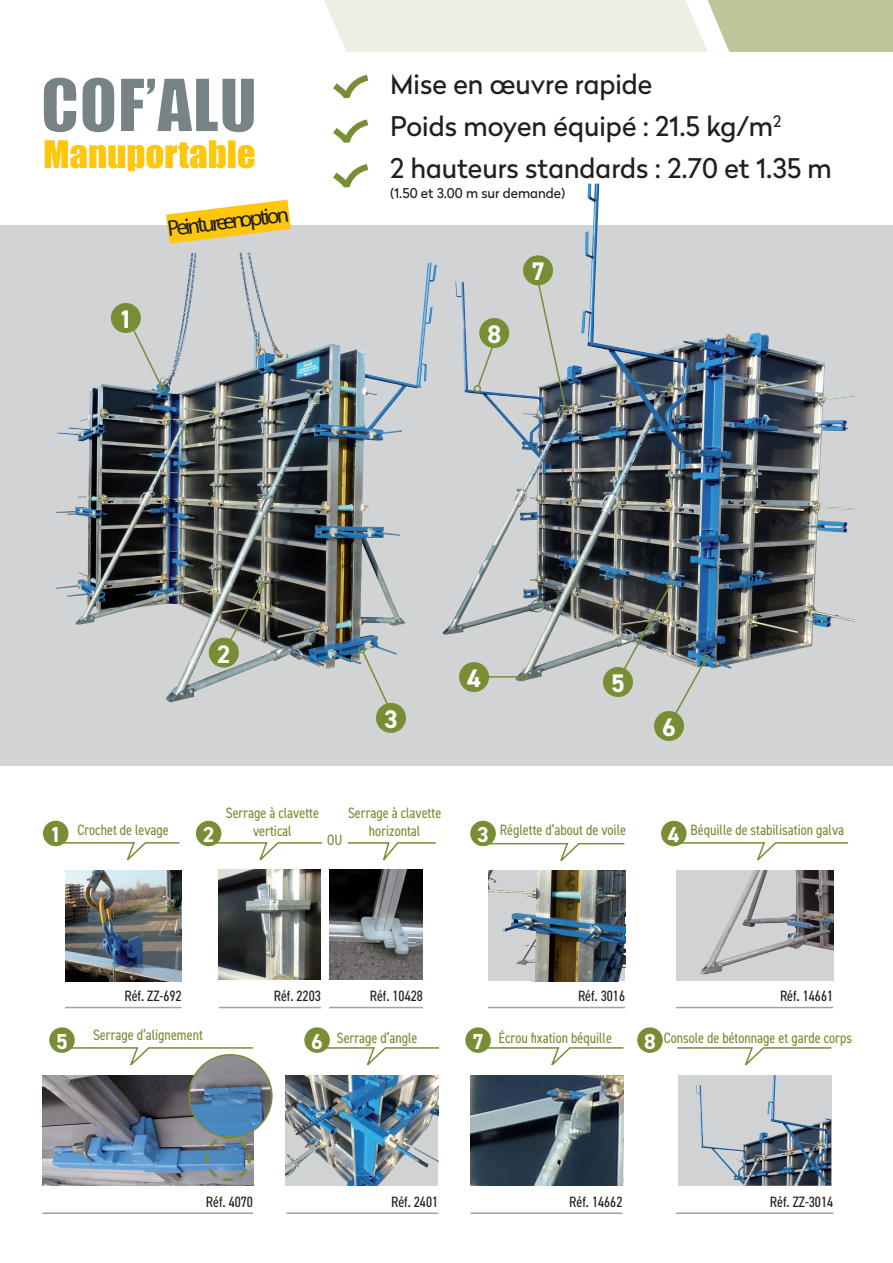
<style>
.page{position:relative;width:893px;height:1263px;background:#fff}
.page>*{position:absolute;margin:0;border:0;box-sizing:border-box;transform-origin:0 0}
.t1{font:27px "Radikal";color:#231f20}
.t2{font:700 25.5px "DIN2014";color:#fff}
.t3{font:22.5px "Myriad Pro";color:#231f20}
.t4{font:700 21.6px "DIN2014";color:#fff}
.t5{font:condensed 15px/18px "DIN2014";color:#798d35;text-align:center}
.t6{font:condensed 15px "DIN2014";color:#231f20}
.t7{font:13.5px "Radikal";color:#231f20}
</style>
<div class="page">
<img style="left:471px;top:1075px;width:152px;height:111px">
<svg style="left:0;top:225px;width:893px;height:540px;fill:#d2d3d5"></svg>
<svg style="left:333px;top:74px;width:36px;height:23px"></svg>
<svg style="left:333px;top:119px;width:36px;height:23px"></svg>
<svg style="left:333px;top:164px;width:36px;height:22px"></svg>
<img style="left:43px;top:1075px;width:210px;height:111px">
<img style="left:189px;top:1055px;width:83px;height:82px;border-radius:41px">
<svg style="left:204px;top:1134px;width:48px;height:49px"></svg>
<img style="left:242px;top:253px;width:36px;height:109px">
<svg style="left:43px;top:77px;width:211px;height:56px"></svg>
<svg style="left:45px;top:140px;width:210px;height:31px"></svg>
<svg style="left:166px;top:200px;width:125px;height:44px"></svg>
<img style="left:219px;top:869px;width:102px;height:111px">
<img style="left:442px;top:184px;width:413px;height:497px">
<div style="left:654px;top:711px;width:30px;height:30px;background:#798d35;border-radius:50%"></div>
<div style="left:702px;top:654px;width:8px;height:8px;border:2px solid #798d35;border-radius:50%"></div>
<div style="left:603px;top:667px;width:30px;height:30px;background:#798d35;border-radius:50%"></div>
<img style="left:621px;top:585px;width:86px;height:132px">
<div style="left:666px;top:581px;width:8px;height:8px;border:2px solid #798d35;border-radius:50%"></div>
<div style="left:209px;top:638px;width:30px;height:30px;background:#798d35;border-radius:50%"></div>
<svg style="left:227px;top:586px;width:34px;height:58px"></svg>
<div style="left:257px;top:581px;width:8px;height:8px;border:2px solid #798d35;border-radius:50%"></div>
<div style="left:376px;top:703px;width:30px;height:30px;background:#798d35;border-radius:50%"></div>
<svg style="left:356px;top:644px;width:35px;height:65px"></svg>
<img style="left:489px;top:871px;width:136px;height:110px">
<div style="left:459px;top:662px;width:30px;height:30px;background:#798d35;border-radius:50%"></div>
<hr style="left:485px;top:676px;width:36px;height:2px;background:#798d35">
<div style="left:520px;top:673px;width:8px;height:8px;border:2px solid #798d35;border-radius:50%"></div>
<svg style="left:668px;top:842px;width:181px;height:19px"></svg>
<div style="left:676px;top:871px;width:157px;height:110px;background:#d1d2d4"></div>
<img style="left:700px;top:871px;width:133px;height:104px">
<div style="left:111px;top:303px;width:30px;height:30px;background:#798d35;border-radius:50%"></div>
<svg style="left:131px;top:327px;width:32px;height:61px"></svg>
<div style="left:158px;top:385px;width:8px;height:7px;border:2px solid #798d35;border-radius:50%"></div>
<div style="left:479px;top:318px;width:30px;height:30px;background:#798d35;border-radius:50%"></div>
<svg style="left:472px;top:342px;width:23px;height:52px"></svg>
<img style="left:65px;top:871px;width:117px;height:110px">
<svg style="left:47px;top:841px;width:133px;height:20px"></svg>
<div style="left:678px;top:1075px;width:153px;height:111px;background:#d1d2d4"></div>
<img style="left:696px;top:1075px;width:135px;height:111px">
<svg style="left:677px;top:1047px;width:155px;height:19px"></svg>
<svg style="left:533px;top:263px;width:38px;height:151px"></svg>
<svg style="left:471px;top:1046px;width:153px;height:20px"></svg>
<img style="left:286px;top:1075px;width:152px;height:111px">
<div style="left:49px;top:1027px;width:26px;height:26px;background:#798d35;border-radius:50%"></div>
<div style="left:637px;top:1027px;width:26px;height:26px;background:#798d35;border-radius:50%"></div>
<div style="left:465px;top:1027px;width:26px;height:26px;background:#798d35;border-radius:50%"></div>
<div style="left:470px;top:821px;width:26px;height:25px;background:#798d35;border-radius:50%"></div>
<div style="left:661px;top:821px;width:26px;height:25px;background:#798d35;border-radius:50%"></div>
<div style="left:43px;top:821px;width:25px;height:25px;background:#798d35;border-radius:50%"></div>
<div style="left:196px;top:821px;width:25px;height:25px;background:#798d35;border-radius:50%"></div>
<div style="left:523px;top:255px;width:30px;height:30px;background:#798d35;border-radius:50%"></div>
<svg style="left:66px;top:1046px;width:188px;height:24px"></svg>
<svg style="left:310px;top:1046px;width:129px;height:20px"></svg>
<svg style="left:204px;top:841px;width:119px;height:20px"></svg>
<div style="left:304px;top:1027px;width:26px;height:26px;background:#798d35;border-radius:50%"></div>
<img style="left:329px;top:869px;width:94px;height:111px">
<svg style="left:347px;top:842px;width:89px;height:19px"></svg>
<svg style="left:487px;top:842px;width:138px;height:19px"></svg>
<hr style="left:65px;top:1007px;width:117px;height:1px;background:#9ea3ab">
<hr style="left:219px;top:1007px;width:102px;height:1px;background:#9ea3ab">
<hr style="left:329px;top:1007px;width:94px;height:1px;background:#9ea3ab">
<hr style="left:488px;top:1007px;width:137px;height:1px;background:#9ea3ab">
<hr style="left:676px;top:1007px;width:157px;height:1px;background:#9ea3ab">
<hr style="left:676px;top:1212px;width:157px;height:2px;background:#9ea3ab">
<hr style="left:471px;top:1212px;width:151px;height:2px;background:#9ea3ab">
<hr style="left:286px;top:1212px;width:152px;height:2px;background:#9ea3ab">
<hr style="left:43px;top:1212px;width:210px;height:2px;background:#9ea3ab">
<svg style="left:324px;top:0;width:569px;height:52px"></svg>
<p class="t2" style="left:119px;top:302px;width:15px">1</p>
<p class="t3" style="left:166px;top:215px;width:124px;rotate:-7deg">Peinture en option</p>
<p class="t1" style="left:390px;top:65px;width:264px">Mise en œuvre rapide</p>
<p class="t1" style="left:390px;top:107px;width:393px">Poids moyen équipé : 21.5 kg/m<sup>2</sup></p>
<p class="t1" style="left:390px;top:149px;width:443px">2 hauteurs standards : 2.70 et 1.35 m</p>
<p class="t7" style="left:390px;top:183px;width:177px">(1.50 et 3.00 m sur demande)</p>
<p class="t2" style="left:487px;top:317px;width:15px">8</p>
<p class="t2" style="left:531px;top:254px;width:15px">7</p>
<p class="t2" style="left:217px;top:637px;width:15px">2</p>
<p class="t2" style="left:384px;top:702px;width:15px">3</p>
<p class="t2" style="left:467px;top:661px;width:15px">4</p>
<p class="t2" style="left:611px;top:666px;width:15px">5</p>
<p class="t2" style="left:662px;top:710px;width:15px">6</p>
<p class="t5" style="left:226px;top:803px;width:95px">Serrage à clavette</p>
<p class="t5" style="left:253px;top:821px;width:40px">vertical</p>
<p class="t5" style="left:348px;top:803px;width:95px">Serrage à clavette horizontal</p>
<p class="t5" style="left:77px;top:820px;width:93px">Crochet de levage</p>
<p class="t5" style="left:500px;top:821px;width:128px">Réglette d’about de voile</p>
<p class="t4" style="left:50px;top:820px;width:13px">1</p>
<p class="t4" style="left:203px;top:820px;width:13px">2</p>
<p class="t4" style="left:477px;top:820px;width:13px">3</p>
<p class="t4" style="left:668px;top:820px;width:13px">4</p>
<p class="t5" style="left:327px;top:830px;width:17px">OU</p>
<p class="t5" style="left:691px;top:821px;width:155px">Béquille de stabilisation galva</p>
<p class="t6" style="left:124px;top:986px;width:59px">Réf. ZZ-692</p>
<p class="t6" style="left:274px;top:986px;width:49px">Réf. 2203</p>
<p class="t6" style="left:370px;top:986px;width:55px">Réf. 10428</p>
<p class="t6" style="left:578px;top:986px;width:49px">Réf. 3016</p>
<p class="t6" style="left:780px;top:986px;width:55px">Réf. 14661</p>
<p class="t5" style="left:93px;top:1025px;width:111px">Serrage d’alignement</p>
<p class="t5" style="left:498px;top:1028px;width:115px">Écrou fixation béquille</p>
<p class="t5" style="left:664px;top:1028px;width:190px">Console de bétonnage et garde corps</p>
<p class="t5" style="left:337px;top:1028px;width:82px">Serrage d’angle</p>
<p class="t4" style="left:56px;top:1027px;width:13px">5</p>
<p class="t4" style="left:472px;top:1027px;width:13px">7</p>
<p class="t4" style="left:644px;top:1027px;width:13px">8</p>
<p class="t4" style="left:311px;top:1027px;width:13px">6</p>
<p class="t6" style="left:206px;top:1192px;width:49px">Réf. 4070</p>
<p class="t6" style="left:391px;top:1192px;width:49px">Réf. 2401</p>
<p class="t6" style="left:569px;top:1192px;width:55px">Réf. 14662</p>
<p class="t6" style="left:770px;top:1192px;width:65px">Réf. ZZ-3014</p>
</div>
